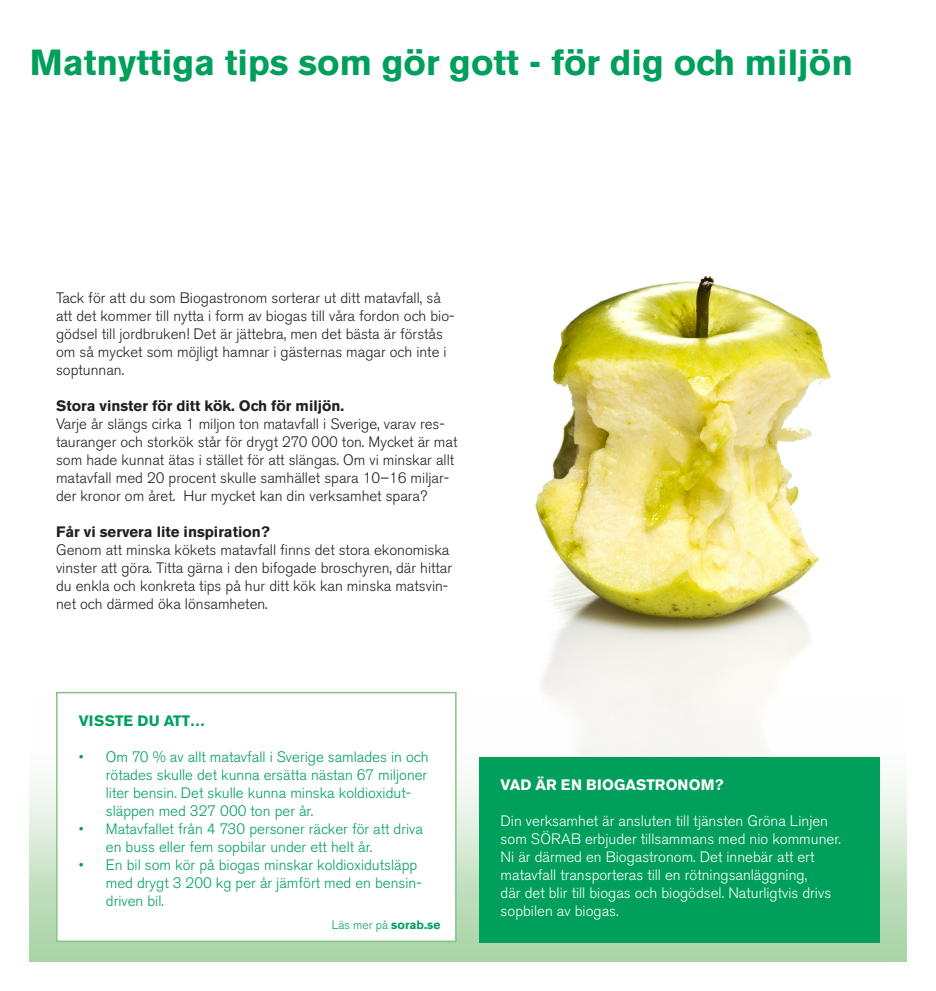
<style>
.page{position:relative;width:936px;height:991px;background:#fff}
.page>*{position:absolute;margin:0;border:0;box-sizing:border-box;transform-origin:0 0}
.Ingress{font:700 36px "Akzidenz Grotesk BE";color:#00a05c}
.Ingress-2{font:300 15px/18px "Akzidenz Grotesk BE";color:#231f20}
.t1{font:300 15px/18px "Akzidenz Grotesk BE";color:#00a05c}
.Ingress-3{font:300 15px/18px "Akzidenz Grotesk BE";color:#fff}
.Ingress-4{font:700 15px "Akzidenz Grotesk BE";color:#231f20}
.Ingress-5{font:700 15px "Akzidenz Grotesk BE";color:#fff}
.Ingress-6{font:700 15px "Akzidenz Grotesk BE";color:#00a05c}
.Ingress-7{font:300 12px "Akzidenz Grotesk BE";color:#00a05c}
.s1{font-weight:700}
</style>
<div class="page">
<img style="left:535px;top:276px;width:296px;height:416px">
<svg style="left:30px;top:692px;width:876px;height:269px"></svg>
<div style="left:57px;top:692px;width:399px;height:249px;background:#fff"></div>
<div style="left:56px;top:692px;width:400px;height:250px;border:2px solid #86c387"></div>
<div style="left:479px;top:757px;width:400px;height:185px;background:#00a05c"></div>
<p class="Ingress" style="left:30px;top:42px;width:824px">Matnyttiga tips som gör gott - för dig och miljön</p>
<p class="Ingress-2" style="left:56px;top:289px;width:400px">Tack för att du som Biogastronom sorterar ut ditt matavfall, så att det kommer till nytta i form av biogas till våra fordon och bio&shy;gödsel till jordbruken! Det är jättebra, men det bästa är förstås om så mycket som möjligt hamnar i gästernas magar och inte i soptunnan.</p>
<p class="Ingress-4" style="left:56px;top:397px;width:290px">Stora vinster för ditt kök. Och för miljön.</p>
<p class="Ingress-2" style="left:56px;top:415px;width:403px">Varje år slängs cirka 1 miljon ton matavfall i Sverige, varav res&shy;tauranger och storkök står för drygt 270 000 ton. Mycket är mat som hade kunnat ätas i stället för att slängas. Om vi minskar allt matavfall med 20 procent skulle samhället spara 10–16 miljar&shy;der kronor om året. Hur mycket kan din verksamhet spara?</p>
<p class="Ingress-4" style="left:56px;top:523px;width:215px">Får vi servera lite inspiration?</p>
<p class="Ingress-2" style="left:56px;top:541px;width:397px">Genom att minska kökets matavfall finns det stora ekonomiska vinster att göra. Titta gärna i den bifogade broschyren, där hittar du enkla och konkreta tips på hur ditt kök kan minska matsvin&shy;net och därmed öka lönsamheten.</p>
<p class="Ingress-6" style="left:79px;top:712px;width:128px">VISSTE DU ATT…</p>
<p class="t1" style="left:106px;top:748px;width:324px;text-indent:-27px">• Om 70 % av allt matavfall i Sverige samlades in och rötades skulle det kunna ersätta nästan 67 miljoner liter bensin. Det skulle kunna minska koldioxidut&shy;släppen med 327 000 ton per år.</p>
<p class="t1" style="left:106px;top:820px;width:319px;text-indent:-27px">• Matavfallet från 4 730 personer räcker för att driva en buss eller fem sopbilar under ett helt år.</p>
<p class="t1" style="left:106px;top:856px;width:317px;text-indent:-27px">• En bil som kör på biogas minskar koldioxidutsläpp med drygt 3 200 kg per år jämfört med en bensin&shy;driven bil.</p>
<p class="Ingress-7" style="left:332px;top:918px;width:110px">Läs mer på <span class="s1">sorab.se</span></p>
<p class="Ingress-5" style="left:500px;top:775px;width:224px">VAD ÄR EN BIOGASTRONOM?</p>
<p class="Ingress-3" style="left:500px;top:811px;width:342px">Din verksamhet är ansluten till tjänsten Gröna Linjen som SÖRAB erbjuder tillsammans med nio kommuner.<br>Ni är därmed en Biogastronom. Det innebär att ert matavfall transporteras till en rötningsanläggning,<br>där det blir till biogas och biogödsel. Naturligtvis drivs sopbilen av biogas.</p>
</div>
